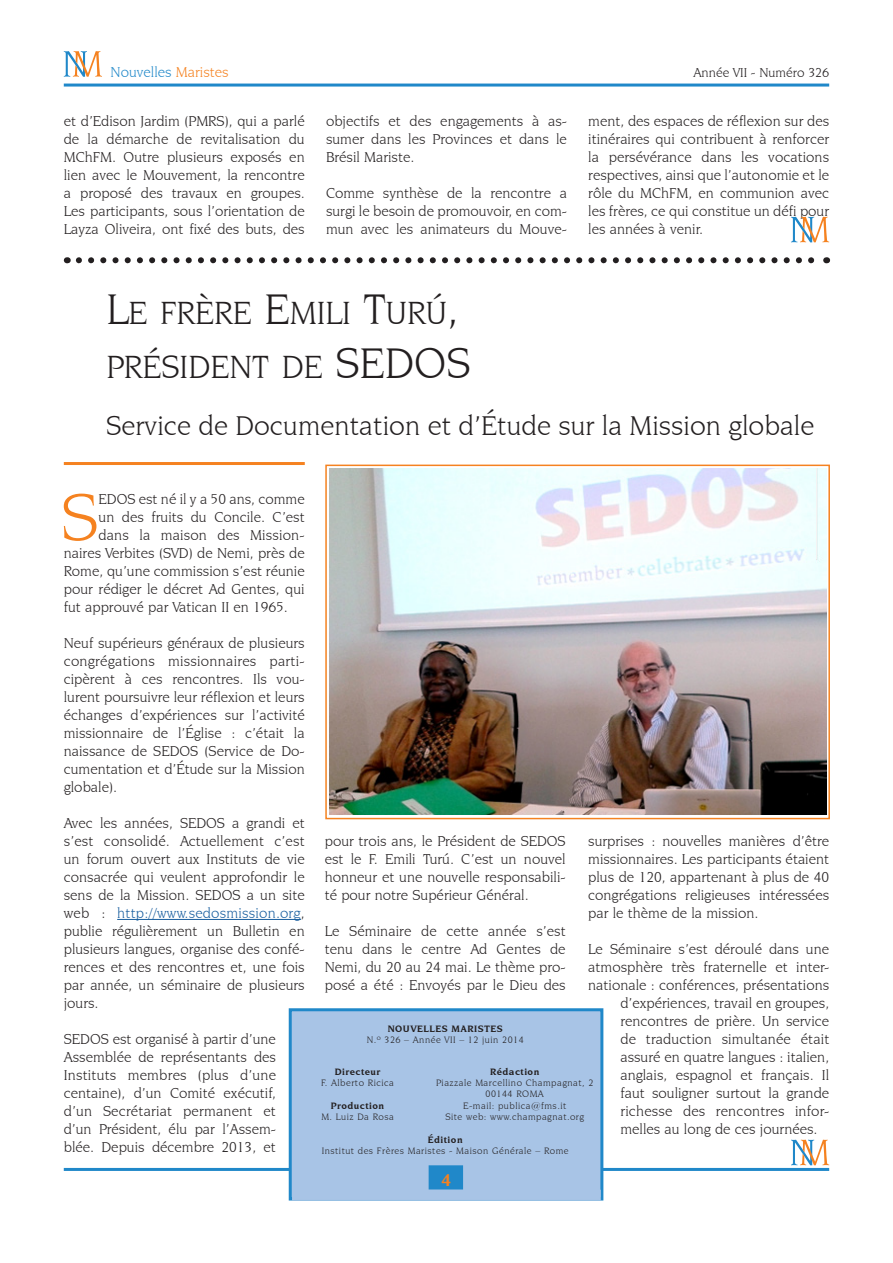
<style>
.page{position:relative;width:893px;height:1263px;background:#fff}
.page>*{position:absolute;margin:0;border:0;box-sizing:border-box;transform-origin:0 0}
.paragrafo4ComMaiuscu{font:70.2px "Novarese IT Cby BT";color:#f58220}
.Titolo{font:33.75px "Novarese IT Cby BT";color:#231f20}
.Sottotitolo{font:28.5px "Novarese IT Cby BT";color:#231f20}
.Normale{font:700 18px "Novarese IT Cby BT";color:#f58220}
.paragrafo4{font:15px/18px "Novarese IT Cby BT";color:#231f20;text-align:justify}
.paragrafo4ComMaiuscu-2{font:15px/18px "Novarese IT Cby BT";color:#231f20;text-align:justify}
.Normale-2{font:15px "Novarese IT Cby BT";color:#2088c9}
.Normale-3{font:13.5px "Novarese IT Cby BT";color:#231f20}
.Normale-4{font:9.75px "Novarese IT Cby BT";letter-spacing:.05em;color:#231f20}
.Normale-5{font:700 9.75px "Novarese IT Cby BT";letter-spacing:.05em;color:#231f20}
.s1{color:#f58220}
.s2{font-size:45px}
.s3{color:#175d9e}
</style>
<div class="page">
<hr style="left:64px;top:84px;width:765px;height:3px;background:#2088c9">
<svg style="left:64px;top:51px;width:38px;height:26px"></svg>
<svg style="left:791px;top:1140px;width:38px;height:25px"></svg>
<hr style="left:117px;top:919px;width:184px;height:1px;background:#175d9e">
<hr style="left:64px;top:1168px;width:765px;height:3px;background:#2088c9">
<div style="left:289px;top:1008px;width:314px;height:192px;background:#a8c4e6;border:3px solid #2088c9"></div>
<div style="left:429px;top:1165px;width:34px;height:25px;background:#2088c9;border:3px solid #2088c9"></div>
<div style="left:292px;top:1190px;width:309px;height:10px;background:#a8c4e6"></div>
<hr style="left:64px;top:462px;width:241px;height:3px;background:#f58220">
<svg style="left:79px;top:257px;width:736px;height:6px"></svg>
<svg style="left:791px;top:217px;width:38px;height:25px"></svg>
<img style="left:329px;top:468px;width:497px;height:347px">
<div style="left:325px;top:465px;width:505px;height:354px;border:2px solid #f58220"></div>
<p class="Normale-2" style="left:111px;top:63px;width:120px">Nouvelles <span class="s1">Maristes</span></p>
<p class="Normale-3" style="left:693px;top:64px;width:137px">Année VII - Numéro 326</p>
<p class="paragrafo4ComMaiuscu-2" style="left:64px;top:112px;width:242px">et d’Edison Jardim (PMRS), qui a parlé de la démarche de revitalisation du MChFM. Outre plusieurs exposés en lien avec le Mouvement, la rencontre a proposé des travaux en groupes.<br>Les participants, sous l’orientation de Layza Oliveira, ont fixé des buts, des</p>
<p class="paragrafo4ComMaiuscu-2" style="left:326px;top:112px;width:242px">objectifs et des engagements à as&shy;sumer dans les Provinces et dans le Brésil Mariste.</p>
<p class="paragrafo4" style="left:326px;top:184px;width:242px">Comme synthèse de la rencontre a surgi le besoin de promouvoir, en com&shy;mun avec les animateurs du Mouve-</p>
<p class="paragrafo4" style="left:588px;top:112px;width:242px">ment, des espaces de réflexion sur des itinéraires qui contribuent à renforcer la persévérance dans les vocations respectives, ainsi que l’autonomie et le rôle du MChFM, en communion avec les frères, ce qui constitue un défi pour les années à venir.</p>
<p class="Titolo" style="left:106px;top:293px;width:354px"><span class="s2">L</span>E FRÈRE <span class="s2">E</span>MILI <span class="s2">T</span>URÚ<span class="s2">,</span></p>
<p class="Titolo" style="left:106px;top:347px;width:257px">PRÉSIDENT DE <span class="s2">SEDOS</span></p>
<p class="Sottotitolo" style="left:106px;top:409px;width:710px">Service de Documentation et d’Étude sur la Mission globale</p>
<p class="paragrafo4ComMaiuscu" style="left:61px;top:475px;width:39px">S</p>
<p class="paragrafo4ComMaiuscu-2" style="left:99px;top:490px;width:208px">EDOS est né il y a 50 ans, comme</p>
<p class="paragrafo4ComMaiuscu-2" style="left:99px;top:508px;width:208px">un des fruits du Concile. C’est</p>
<p class="paragrafo4ComMaiuscu-2" style="left:99px;top:526px;width:208px">dans la maison des Mission-</p>
<p class="paragrafo4ComMaiuscu-2" style="left:64px;top:544px;width:242px">naires Verbites (SVD) de Nemi, près de</p>
<p class="paragrafo4ComMaiuscu-2" style="left:64px;top:562px;width:242px">Rome, qu’une commission s’est réunie</p>
<p class="paragrafo4ComMaiuscu-2" style="left:64px;top:580px;width:242px">pour rédiger le décret Ad Gentes, qui</p>
<p class="paragrafo4ComMaiuscu-2" style="left:64px;top:598px;width:226px">fut approuvé par Vatican II en 1965.</p>
<p class="paragrafo4" style="left:64px;top:634px;width:242px">Neuf supérieurs généraux de plusieurs congrégations missionnaires parti&shy;cipèrent à ces rencontres. Ils vou&shy;lurent poursuivre leur réflexion et leurs échanges d’expériences sur l’activité missionnaire de l’Église : c’était la naissance de SEDOS (Service de Do&shy;cumentation et d’Étude sur la Mission globale).</p>
<p class="paragrafo4" style="left:64px;top:814px;width:242px">Avec les années, SEDOS a grandi et s’est consolidé. Actuellement c’est un forum ouvert aux Instituts de vie consacrée qui veulent approfondir le sens de la Mission. SEDOS a un site web : <span class="s3">http://www.sedosmission.org</span>, publie régulièrement un Bulletin en plusieurs langues, organise des confé&shy;rences et des rencontres et, une fois par année, un séminaire de plusieurs jours.</p>
<p class="paragrafo4" style="left:64px;top:1030px;width:214px">SEDOS est organisé à partir d’une Assemblée de représentants des Instituts membres (plus d’une centaine), d’un Comité exécutif, d’un Secrétariat permanent et d’un Président, élu par l’Assem&shy;blée. Depuis décembre 2013, et</p>
<p class="paragrafo4" style="left:325px;top:832px;width:242px">pour trois ans, le Président de SEDOS est le F. Emili Turú. C’est un nouvel honneur et une nouvelle responsabili&shy;té pour notre Supérieur Général.</p>
<p class="paragrafo4" style="left:325px;top:922px;width:242px">Le Séminaire de cette année s’est tenu dans le centre Ad Gentes de Nemi, du 20 au 24 mai. Le thème pro&shy;posé a été : Envoyés par le Dieu des</p>
<p class="paragrafo4" style="left:588px;top:832px;width:242px">surprises : nouvelles manières d’être missionnaires. Les participants étaient plus de 120, appartenant à plus de 40 congrégations religieuses intéressées par le thème de la mission.</p>
<p class="paragrafo4" style="left:588px;top:940px;width:242px">Le Séminaire s’est déroulé dans une</p>
<p class="paragrafo4" style="left:588px;top:958px;width:242px">atmosphère très fraternelle et inter-</p>
<p class="paragrafo4" style="left:588px;top:976px;width:242px">nationale : conférences, présentations</p>
<p class="paragrafo4" style="left:620px;top:994px;width:210px">d’expériences, travail en groupes,</p>
<p class="paragrafo4" style="left:620px;top:1012px;width:210px">rencontres de prière. Un service</p>
<p class="paragrafo4" style="left:620px;top:1030px;width:210px">de traduction simultanée était</p>
<p class="paragrafo4" style="left:620px;top:1048px;width:210px">assuré en quatre langues : italien,</p>
<p class="paragrafo4" style="left:620px;top:1066px;width:210px">anglais, espagnol et français. Il</p>
<p class="paragrafo4" style="left:620px;top:1084px;width:210px">faut souligner surtout la grande</p>
<p class="paragrafo4" style="left:620px;top:1102px;width:210px">richesse des rencontres infor-</p>
<p class="paragrafo4" style="left:620px;top:1120px;width:199px">melles au long de ces journées.</p>
<p class="Normale-5" style="left:388px;top:1023px;width:116px">NOUVELLES MARISTES</p>
<p class="Normale-4" style="left:367px;top:1034px;width:158px">N.º 326 – Année VII – 12 juin 2014</p>
<p class="Normale-5" style="left:335px;top:1066px;width:47px">Directeur</p>
<p class="Normale-4" style="left:321px;top:1077px;width:74px">F. Alberto Ricica</p>
<p class="Normale-5" style="left:331px;top:1099px;width:55px">Production</p>
<p class="Normale-4" style="left:321px;top:1111px;width:74px">M. Luiz Da Rosa</p>
<p class="Normale-5" style="left:490px;top:1066px;width:51px">Rédaction</p>
<p class="Normale-4" style="left:436px;top:1077px;width:159px">Piazzale Marcellino Champagnat, 2</p>
<p class="Normale-4" style="left:486px;top:1088px;width:60px">00144 ROMA</p>
<p class="Normale-4" style="left:463px;top:1100px;width:105px">E-mail: publica@fms.it</p>
<p class="Normale-4" style="left:445px;top:1111px;width:140px">Site web: www.champagnat.org</p>
<p class="Normale-5" style="left:428px;top:1133px;width:36px">Édition</p>
<p class="Normale-4" style="left:322px;top:1145px;width:248px">Institut des Frères Maristes - Maison Générale – Rome</p>
<p class="Normale" style="left:441px;top:1169px;width:12px">4</p>
</div>
